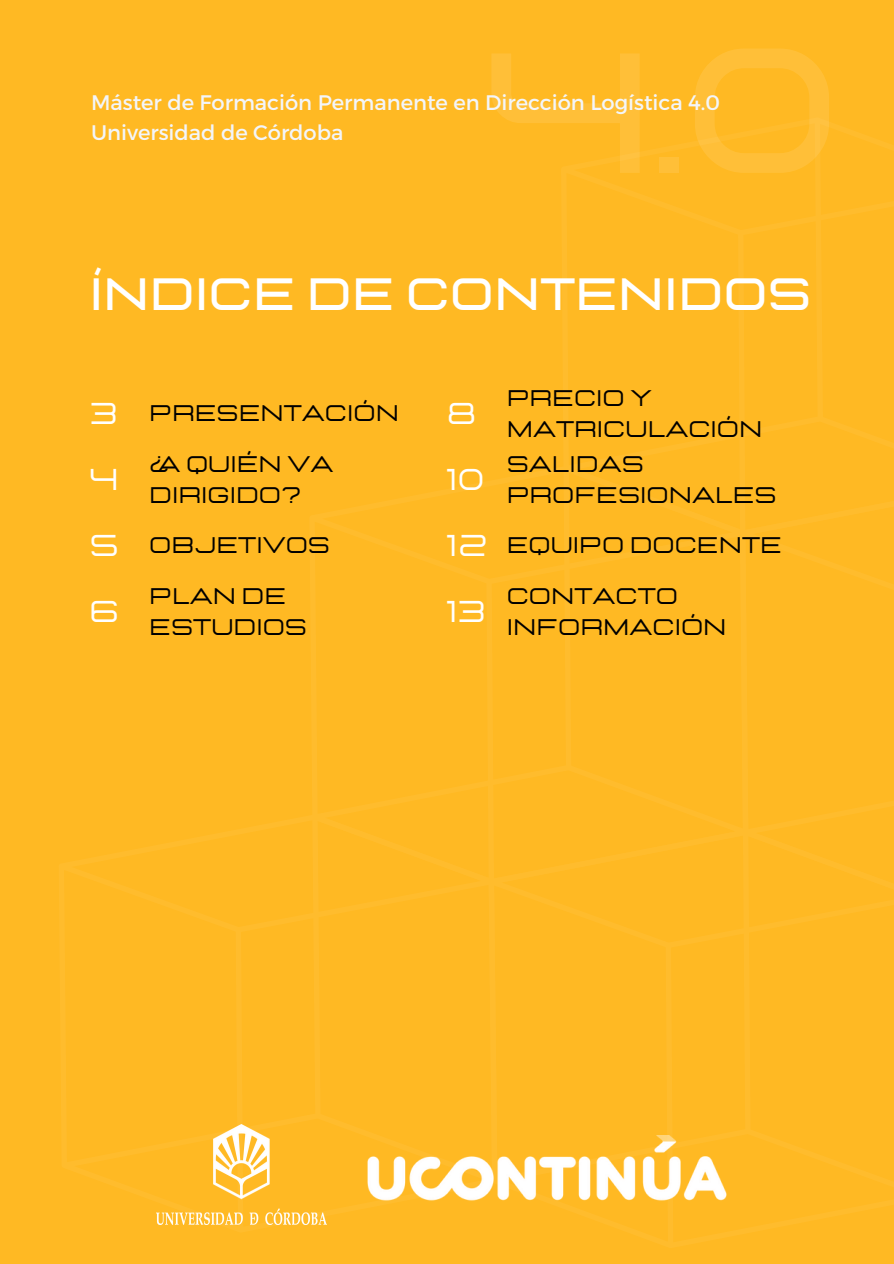
<style>
.page{position:relative;width:894px;height:1264px;background:#fff}
.page>*{position:absolute;margin:0;border:0;box-sizing:border-box;transform-origin:0 0}
.t1{font:700 177.6px "Lastica";color:#fff}
.t2{font:700 45px "Lastica";color:#fff}
.t3{font:30px "Lastica";color:#fff}
.t4{font:22.5px/31.5px "Lastica";color:#000}
.t5{font:21px "Montserrat";color:#f3f5f9}
</style>
<div class="page">
<div style="left:0;top:0;width:893px;height:1263px;background:#ffb923"></div>
<img style="left:157px;top:1124px;width:170px;height:100px">
<img style="left:367px;top:1135px;width:360px;height:67px">
<h1 class="t1" style="left:478px;top:24px;width:365px">4.0</h1>
<h1 class="t5" style="left:91px;top:89px;width:630px">Máster de Formación Permanente en Dirección Logística 4.0</h1>
<p class="t5" style="left:91px;top:119px;width:254px">Universidad de Córdoba</p>
<p class="t2" style="left:89px;top:272px;width:723px">ÍNDICE DE CONTENIDOS</p>
<h2 class="t3" style="left:89px;top:398px;width:30px">3</h2>
<p class="t4" style="left:149px;top:398px;width:251px">PRESENTACIÓN</p>
<p class="t3" style="left:446px;top:398px;width:31px">8</p>
<p class="t3" style="left:89px;top:465px;width:31px">4</p>
<p class="t4" style="left:149px;top:449px;width:186px">¿A QUIÉN VA<br>DIRIGIDO?</p>
<p class="t3" style="left:446px;top:465px;width:39px">10</p>
<p class="t4" style="left:506px;top:382px;width:257px">PRECIO Y<br>MATRICULACIÓN</p>
<p class="t4" style="left:506px;top:449px;width:271px">SALIDAS<br>PROFESIONALES</p>
<p class="t3" style="left:89px;top:531px;width:31px">5</p>
<p class="t4" style="left:149px;top:530px;width:182px">OBJETIVOS</p>
<p class="t3" style="left:446px;top:531px;width:43px">12</p>
<p class="t4" style="left:506px;top:530px;width:276px">EQUIPO DOCENTE</p>
<p class="t3" style="left:89px;top:596px;width:31px">6</p>
<p class="t4" style="left:149px;top:581px;width:159px">PLAN DE<br>ESTUDIOS</p>
<p class="t3" style="left:446px;top:596px;width:40px">13</p>
<p class="t4" style="left:506px;top:581px;width:221px">CONTACTO<br>INFORMACIÓN</p>
</div>
